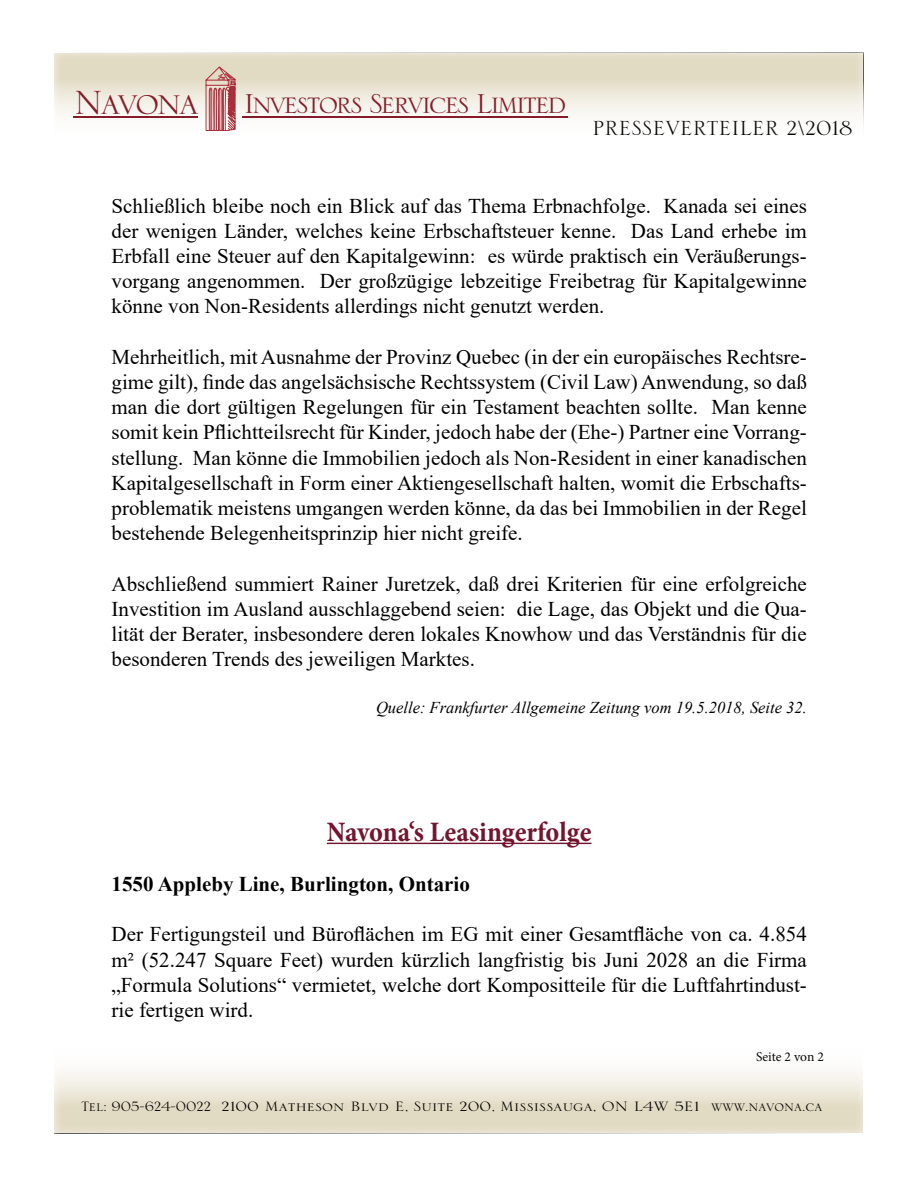
<style>
.page{position:relative;width:918px;height:1188px;background:#fff}
.page>*{position:absolute;margin:0;border:0;box-sizing:border-box;transform-origin:0 0}
.t1{font:36.15px "Serlio LT Std";letter-spacing:-.06em;color:#851c2a}
.t2{font:700 condensed 28.5px "Minion Pro";letter-spacing:-.005em;color:#73152e}
.t3{font:27px "Serlio LT Std";color:#000}
.t4{font:21px/25.2px "Times New Roman";color:#000;text-align:justify}
.t5{font:700 21px "Times New Roman";color:#000}
.t6{font:18px "Serlio LT Std";color:#000}
.t7{font:italic 16.5px "Times New Roman";color:#000}
.t8{font:13.5px "Minion Pro";letter-spacing:-.005em;color:#000}
.s1{font-size:44.25px}
</style>
<div class="page">
<div style="left:41px;top:48px;width:835px;height:94px;background:#fff;opacity:.75"></div>
<hr style="left:73px;top:116px;width:125px;height:2px;background:#851c2a">
<hr style="left:242px;top:116px;width:326px;height:2px;background:#851c2a">
<svg style="left:206px;top:67px;width:29px;height:64px;background:#ca8988"></svg>
<div style="left:42px;top:1044px;width:835px;height:94px;background:#fff;opacity:.75"></div>
<hr style="left:327px;top:843px;width:265px;height:1px;background:#73152e">
<h1 class="t1" style="left:74px;top:86px;width:494px"><span class="s1">Navona</span> Investors Services Limited</h1>
<p class="t3" style="left:592px;top:115px;width:262px">PRESSEVERTEILER 2\2018</p>
<p class="t4" style="left:112px;top:192px;width:697px">Schließlich bleibe noch ein Blick auf das Thema Erbnachfolge. Kanada sei eines der wenigen Länder, welches keine Erbschaftsteuer kenne. Das Land erhebe im Erbfall eine Steuer auf den Kapitalgewinn: es würde praktisch ein Veräußerungs&shy;vorgang angenommen. Der großzügige lebzeitige Freibetrag für Kapitalgewinne könne von Non-Residents allerdings nicht genutzt werden.</p>
<p class="t4" style="left:112px;top:343px;width:697px">Mehrheitlich, mit Ausnahme der Provinz Quebec (in der ein europäisches Rechtsre&shy;gime gilt), finde das angelsächsische Rechtssystem (Civil Law) Anwendung, so daß man die dort gültigen Regelungen für ein Testament beachten sollte. Man kenne somit kein Pflichtteilsrecht für Kinder, jedoch habe der (Ehe-) Partner eine Vorrang&shy;stellung. Man könne die Immobilien jedoch als Non-Resident in einer kanadischen Kapitalgesellschaft in Form einer Aktiengesellschaft halten, womit die Erbschafts&shy;problematik meistens umgangen werden könne, da das bei Immobilien in der Regel bestehende Belegenheitsprinzip hier nicht greife.</p>
<p class="t4" style="left:112px;top:570px;width:697px">Abschließend summiert Rainer Juretzek, daß drei Kriterien für eine erfolgreiche Investition im Ausland ausschlaggebend seien: die Lage, das Objekt und die Qua&shy;lität der Berater, insbesondere deren lokales Knowhow und das Verständnis für die besonderen Trends des jeweiligen Marktes.</p>
<p class="t7" style="left:376px;top:696px;width:432px">Quelle: Frankfurter Allgemeine Zeitung vom 19.5.2018, Seite 32.</p>
<h2 class="t2" style="left:327px;top:812px;width:266px">Navona‘s Leasingerfolge</h2>
<p class="t5" style="left:112px;top:869px;width:360px">1550 Appleby Line, Burlington, Ontario</p>
<p class="t4" style="left:112px;top:921px;width:697px">Der Fertigungsteil und Büroflächen im EG mit einer Gesamtfläche von ca. 4.854 m² (52.247 Square Feet) wurden kürzlich langfristig bis Juni 2028 an die Firma „Formula Solutions“ vermietet, welche dort Kompositteile für die Luftfahrtindust&shy;rie fertigen wird.</p>
<p class="t8" style="left:756px;top:1048px;width:69px">Seite 2 von 2</p>
<p class="t6" style="left:81px;top:1098px;width:743px">Tel: 905-624-0022 2100 Matheson Blvd E, Suite 200, Mississauga, ON L4W 5E1 www.navona.ca</p>
</div>
